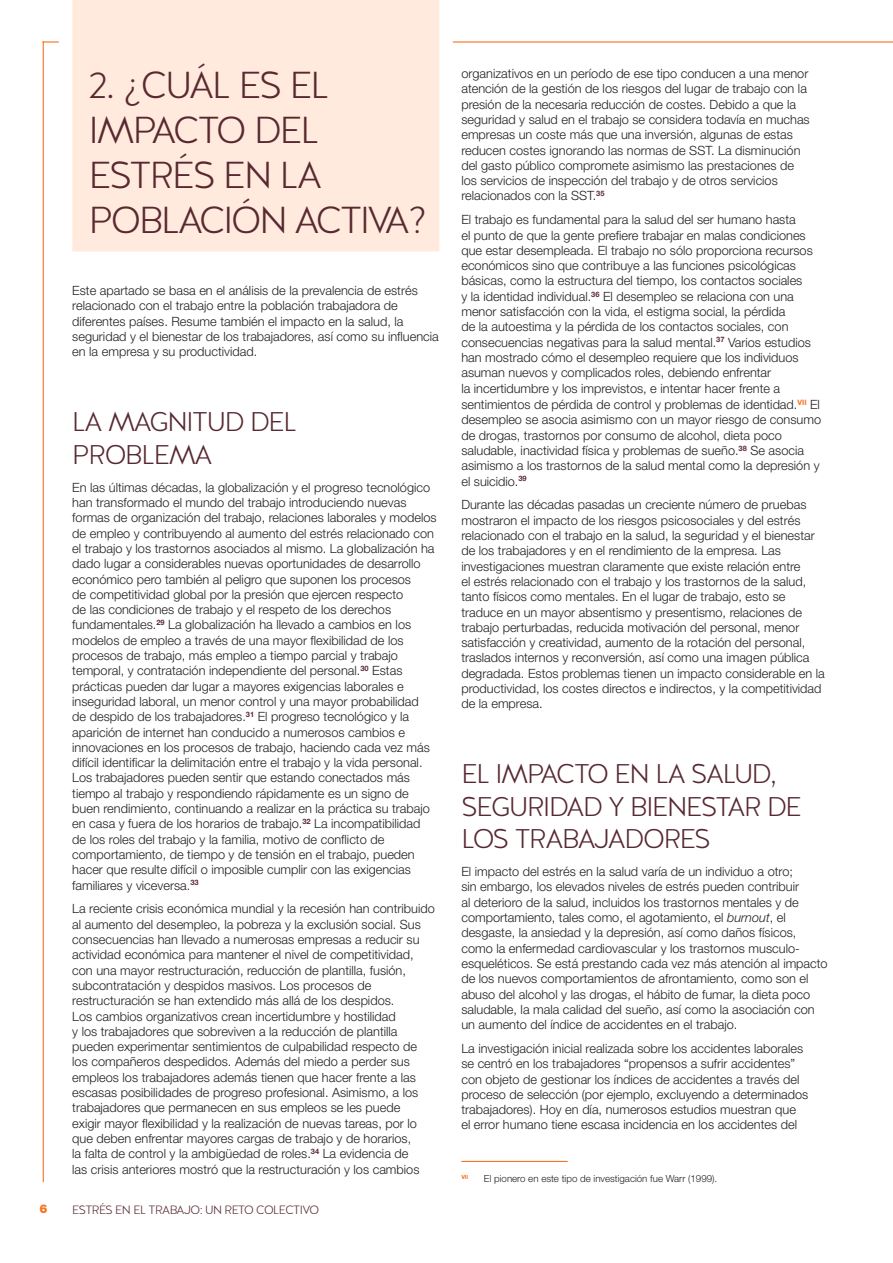
<style>
.page{position:relative;width:893px;height:1263px;background:#fff}
.page>*{position:absolute;margin:0;border:0;box-sizing:border-box;transform-origin:0 0}
.t1{font:300 37.5px/45px "Halis GR";letter-spacing:-.06em;color:#582931}
.t2{font:300 27px/32.4px "Halis GR";letter-spacing:-.05em;color:#582931}
.t3{font:300 12.75px/15.3px "Helvetica Neue";color:#231f20}
.t4{font:300 12px "Halis GR";letter-spacing:-.05em;color:#582931}
.t5{font:900 12px "Helvetica Neue";color:#f57523}
.t6{font:300 9.75px "Helvetica Neue";color:#231f20}
.t7{font:700 5.7px "Helvetica Neue";color:#f57523}
.s1{font-style:italic}
</style>
<div class="page">
<hr style="left:42px;top:41px;width:851px;height:2px;background:#f57523">
<hr style="left:43px;top:41px;width:1px;height:1141px;background:#f57523">
<svg style="left:59px;top:0;width:394px;height:252px;background:#ffebdf"></svg>
<hr style="left:461px;top:1161px;width:107px;height:1px;background:#f57523">
<h1 class="t1" style="left:89px;top:64px;width:340px">2. ¿CUÁL ES EL<br>IMPACTO DEL<br>ESTRÉS EN LA<br>POBLACIÓN ACTIVA?</h1>
<p class="t3" style="left:72px;top:283px;width:368px">Este apartado se basa en el análisis de la prevalencia de estrés relacionado con el trabajo entre la población trabajadora de diferentes países. Resume también el impacto en la salud, la seguridad y el bienestar de los trabajadores, así como su influencia en la empresa y su productividad.</p>
<h2 class="t2" style="left:72px;top:407px;width:226px">LA MAGNITUD DEL<br>PROBLEMA</h2>
<p class="t3" style="left:72px;top:479px;width:366px">En las últimas décadas, la globalización y el progreso tecnológico han transformado el mundo del trabajo introduciendo nuevas formas de organización del trabajo, relaciones laborales y modelos de empleo y contribuyendo al aumento del estrés relacionado con el trabajo y los trastornos asociados al mismo. La globalización ha dado lugar a considerables nuevas oportunidades de desarrollo económico pero también al peligro que suponen los procesos<br>de competitividad global por la presión que ejercen respecto<br>de las condiciones de trabajo y el respeto de los derechos fundamentales.<sup>29</sup> La globalización ha llevado a cambios en los modelos de empleo a través de una mayor flexibilidad de los procesos de trabajo, más empleo a tiempo parcial y trabajo temporal, y contratación independiente del personal.<sup>30</sup> Estas prácticas pueden dar lugar a mayores exigencias laborales e inseguridad laboral, un menor control y una mayor probabilidad<br>de despido de los trabajadores.<sup>31</sup> El progreso tecnológico y la aparición de internet han conducido a numerosos cambios e innovaciones en los procesos de trabajo, haciendo cada vez más difícil identificar la delimitación entre el trabajo y la vida personal.<br>Los trabajadores pueden sentir que estando conectados más tiempo al trabajo y respondiendo rápidamente es un signo de buen rendimiento, continuando a realizar en la práctica su trabajo en casa y fuera de los horarios de trabajo.<sup>32</sup> La incompatibilidad de los roles del trabajo y la familia, motivo de conflicto de comportamiento, de tiempo y de tensión en el trabajo, pueden hacer que resulte difícil o imposible cumplir con las exigencias familiares y viceversa.<sup>33</sup></p>
<p class="t3" style="left:72px;top:901px;width:364px">La reciente crisis económica mundial y la recesión han contribuido al aumento del desempleo, la pobreza y la exclusión social. Sus consecuencias han llevado a numerosas empresas a reducir su actividad económica para mantener el nivel de competitividad, con una mayor restructuración, reducción de plantilla, fusión, subcontratación y despidos masivos. Los procesos de restructuración se han extendido más allá de los despidos.<br>Los cambios organizativos crean incertidumbre y hostilidad<br>y los trabajadores que sobreviven a la reducción de plantilla pueden experimentar sentimientos de culpabilidad respecto de los compañeros despedidos. Además del miedo a perder sus empleos los trabajadores además tienen que hacer frente a las escasas posibilidades de progreso profesional. Asimismo, a los trabajadores que permanecen en sus empleos se les puede<br>exigir mayor flexibilidad y la realización de nuevas tareas, por lo que deben enfrentar mayores cargas de trabajo y de horarios,<br>la falta de control y la ambigüedad de roles.<sup>34</sup> La evidencia de<br>las crisis anteriores mostró que la restructuración y los cambios</p>
<p class="t5" style="left:39px;top:1202px;width:10px">6</p>
<p class="t4" style="left:72px;top:1202px;width:248px">ESTRÉS EN EL TRABAJO: UN RETO COLECTIVO</p>
<p class="t3" style="left:461px;top:66px;width:350px">organizativos en un período de ese tipo conducen a una menor atención de la gestión de los riesgos del lugar de trabajo con la presión de la necesaria reducción de costes. Debido a que la seguridad y salud en el trabajo se considera todavía en muchas empresas un coste más que una inversión, algunas de estas reducen costes ignorando las normas de SST. La disminución del gasto público compromete asimismo las prestaciones de los servicios de inspección del trabajo y de otros servicios relacionados con la SST.<sup>35</sup></p>
<p class="t3" style="left:461px;top:212px;width:353px">El trabajo es fundamental para la salud del ser humano hasta<br>el punto de que la gente prefiere trabajar en malas condiciones que estar desempleada. El trabajo no sólo proporciona recursos económicos sino que contribuye a las funciones psicológicas básicas, como la estructura del tiempo, los contactos sociales<br>y la identidad individual.<sup>36</sup> El desempleo se relaciona con una menor satisfacción con la vida, el estigma social, la pérdida<br>de la autoestima y la pérdida de los contactos sociales, con consecuencias negativas para la salud mental.<sup>37</sup> Varios estudios han mostrado cómo el desempleo requiere que los individuos asuman nuevos y complicados roles, debiendo enfrentar<br>la incertidumbre y los imprevistos, e intentar hacer frente a</p>
<p class="t3" style="left:461px;top:397px;width:361px">sentimientos de pérdida de control y problemas de identidad.<sup>VII</sup> El desempleo se asocia asimismo con un mayor riesgo de consumo de drogas, trastornos por consumo de alcohol, dieta poco saludable, inactividad física y problemas de sueño.<sup>38</sup> Se asocia asimismo a los trastornos de la salud mental como la depresión y el suicidio.<sup>39</sup></p>
<p class="t3" style="left:461px;top:497px;width:365px">Durante las décadas pasadas un creciente número de pruebas mostraron el impacto de los riesgos psicosociales y del estrés relacionado con el trabajo en la salud, la seguridad y el bienestar de los trabajadores y en el rendimiento de la empresa. Las investigaciones muestran claramente que existe relación entre<br>el estrés relacionado con el trabajo y los trastornos de la salud, tanto físicos como mentales. En el lugar de trabajo, esto se traduce en un mayor absentismo y presentismo, relaciones de trabajo perturbadas, reducida motivación del personal, menor satisfacción y creatividad, aumento de la rotación del personal, traslados internos y reconversión, así como una imagen pública degradada. Estos problemas tienen un impacto considerable en la productividad, los costes directos e indirectos, y la competitividad de la empresa.</p>
<h2 class="t2" style="left:461px;top:759px;width:342px">EL IMPACTO EN LA SALUD,<br>SEGURIDAD Y BIENESTAR DE<br>LOS TRABAJADORES</h2>
<p class="t3" style="left:461px;top:864px;width:368px">El impacto del estrés en la salud varía de un individuo a otro;<br>sin embargo, los elevados niveles de estrés pueden contribuir<br>al deterioro de la salud, incluidos los trastornos mentales y de comportamiento, tales como, el agotamiento, el <span class="s1">burnout</span>, el desgaste, la ansiedad y la depresión, así como daños físicos, como la enfermedad cardiovascular y los trastornos musculo&shy;esqueléticos. Se está prestando cada vez más atención al impacto de los nuevos comportamientos de afrontamiento, como son el abuso del alcohol y las drogas, el hábito de fumar, la dieta poco saludable, la mala calidad del sueño, así como la asociación con un aumento del índice de accidentes en el trabajo.</p>
<p class="t3" style="left:461px;top:1040px;width:348px">La investigación inicial realizada sobre los accidentes laborales se centró en los trabajadores “propensos a sufrir accidentes” con objeto de gestionar los índices de accidentes a través del proceso de selección (por ejemplo, excluyendo a determinados trabajadores). Hoy en día, numerosos estudios muestran que<br>el error humano tiene escasa incidencia en los accidentes del</p>
<p class="t7" style="left:461px;top:1173px;width:8px">VII</p>
<p class="t6" style="left:484px;top:1173px;width:235px">El pionero en este tipo de investigación fue Warr (1999).</p>
</div>
